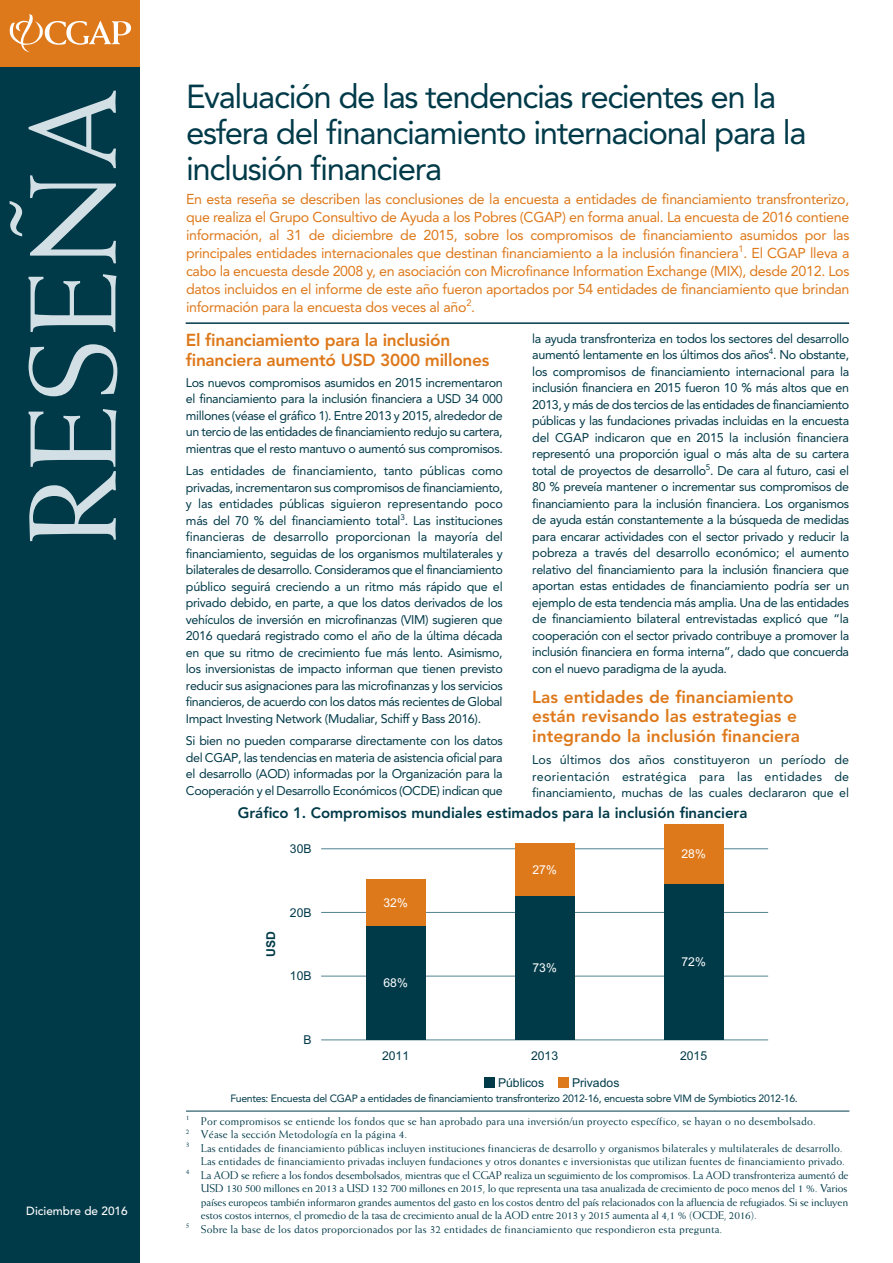
<style>
.page{position:relative;width:893px;height:1263px;background:#fff}
.page>*{position:absolute;margin:0;border:0;box-sizing:border-box;transform-origin:0 0}
.t1{font:123px "Weiss";letter-spacing:.02em;color:#d2e0e6}
.headine{font:33px/36px "Avenir";letter-spacing:-.04em;color:#003a49}
.subhead_1{font:800 17.25px/19.5px "Avenir";color:#de791b}
.INTRO{font:800 17.25px/19.5px "Avenir";letter-spacing:-.015em;color:#de791b}
.table-fig_title{font:800 15px "Avenir";color:#003a49}
.INTRO-2{font:14.25px/18px "Avenir";letter-spacing:-.02em;color:#de791b;text-align:justify}
.body_text{font:12.6px/16.5px "Avenir";letter-spacing:-.03em;color:#003a49;text-align:justify}
.t2{font:12.15px "Arial";color:#003a49}
.t3{font:12.15px "Arial";color:#fff}
.t4{font:700 12.15px "Arial";color:#003a49}
.t5{font:500 11.85px "Avenir";color:#fff}
.Footnote{font:11.25px/13.5px "Weiss";color:#003a49;text-align:right}
.first_footnote{font:11.25px "Weiss";letter-spacing:.01em;color:#003a49}
.Note-source{font:10.5px "Avenir";letter-spacing:-.03em;color:#003a49}
</style>
<div class="page">
<div style="left:0;top:52px;width:140px;height:1211px;background:#003a49"></div>
<div style="left:0;top:0;width:140px;height:66px;background:#de791b"></div>
<hr style="left:186px;top:1111px;width:663px;height:1px;background:#003a49">
<hr style="left:186px;top:322px;width:663px;height:2px;background:#003a49">
<svg style="left:10px;top:15px;width:121px;height:37px"></svg>
<hr style="left:321px;top:848px;width:447px;height:1px;background:#548594">
<hr style="left:321px;top:912px;width:447px;height:1px;background:#548594">
<hr style="left:321px;top:975px;width:447px;height:1px;background:#548594">
<hr style="left:321px;top:1039px;width:447px;height:1px;background:#548594">
<div style="left:366px;top:926px;width:59px;height:114px;background:#003a49"></div>
<div style="left:366px;top:879px;width:59px;height:47px;background:#de791b"></div>
<div style="left:515px;top:896px;width:59px;height:144px;background:#003a49"></div>
<div style="left:515px;top:843px;width:59px;height:53px;background:#de791b"></div>
<div style="left:664px;top:884px;width:59px;height:156px;background:#003a49"></div>
<div style="left:664px;top:824px;width:59px;height:60px;background:#de791b"></div>
<div style="left:558px;top:1077px;width:11px;height:10px;background:#de791b"></div>
<div style="left:484px;top:1077px;width:11px;height:10px;background:#003a49"></div>
<p class="t1" style="left:2px;top:546px;width:458px;rotate:-90deg">RESEÑA</p>
<p class="t5" style="left:26px;top:1204px;width:103px">Diciembre de 2016</p>
<p class="headine" style="left:186px;top:79px;width:622px">Evaluación de las tendencias recientes en la esfera del financiamiento internacional para la inclusión financiera</p>
<p class="INTRO-2" style="left:186px;top:190px;width:665px">En esta reseña se describen las conclusiones de la encuesta a entidades de financiamiento transfronterizo, que realiza el Grupo Consultivo de Ayuda a los Pobres (CGAP) en forma anual. La encuesta de 2016 contiene información, al 31 de diciembre de 2015, sobre los compromisos de financiamiento asumidos por las principales entidades internacionales que destinan financiamiento a la inclusión financiera<sup>1</sup>. El CGAP lleva a cabo la encuesta desde 2008 y, en asociación con Microfinance Information Exchange (MIX), desde 2012. Los datos incluidos en el informe de este año fueron aportados por 54 entidades de financiamiento que brindan información para la encuesta dos veces al año<sup>2</sup>.</p>
<p class="INTRO" style="left:186px;top:330px;width:305px">El financiamiento para la inclusión financiera aumentó USD 3000 millones</p>
<p class="body_text" style="left:186px;top:374px;width:318px">Los nuevos compromisos asumidos en 2015 incrementaron el financiamiento para la inclusión financiera a USD 34 000 millones (véase el gráfico 1). Entre 2013 y 2015, alrededor de un tercio de las entidades de financiamiento redujo su cartera, mientras que el resto mantuvo o aumentó sus compromisos.</p>
<p class="body_text" style="left:186px;top:463px;width:319px">Las entidades de financiamiento, tanto públicas como privadas, incrementaron sus compromisos de financiamiento, y las entidades públicas siguieron representando poco más del 70 % del financiamiento total<sup>3</sup>. Las instituciones financieras de desarrollo proporcionan la mayoría del financiamiento, seguidas de los organismos multilaterales y bilaterales de desarrollo. Consideramos que el financiamiento público seguirá creciendo a un ritmo más rápido que el privado debido, en parte, a que los datos derivados de los vehículos de inversión en microfinanzas (VIM) sugieren que 2016 quedará registrado como el año de la última década en que su ritmo de crecimiento fue más lento. Asimismo, los inversionistas de impacto informan que tienen previsto reducir sus asignaciones para las microfinanzas y los servicios financieros, de acuerdo con los datos más recientes de Global Impact Investing Network (Mudaliar, Schiff y Bass 2016).</p>
<p class="body_text" style="left:186px;top:733px;width:318px">Si bien no pueden compararse directamente con los datos del CGAP, las tendencias en materia de asistencia oficial para el desarrollo (AOD) informadas por la Organización para la Cooperación y el Desarrollo Económicos (OCDE) indican que</p>
<p class="body_text" style="left:532px;top:330px;width:318px">la ayuda transfronteriza en todos los sectores del desarrollo aumentó lentamente en los últimos dos años<sup>4</sup>. No obstante, los compromisos de financiamiento internacional para la inclusión financiera en 2015 fueron 10 % más altos que en 2013, y más de dos tercios de las entidades de financiamiento públicas y las fundaciones privadas incluidas en la encuesta del CGAP indicaron que en 2015 la inclusión financiera representó una proporción igual o más alta de su cartera total de proyectos de desarrollo<sup>5</sup>. De cara al futuro, casi el 80 % preveía mantener o incrementar sus compromisos de financiamiento para la inclusión financiera. Los organismos de ayuda están constantemente a la búsqueda de medidas para encarar actividades con el sector privado y reducir la pobreza a través del desarrollo económico; el aumento relativo del financiamiento para la inclusión financiera que aportan estas entidades de financiamiento podría ser un ejemplo de esta tendencia más amplia. Una de las entidades de financiamiento bilateral entrevistadas explicó que “la cooperación con el sector privado contribuye a promover la inclusión financiera en forma interna”, dado que concuerda con el nuevo paradigma de la ayuda.</p>
<p class="subhead_1" style="left:532px;top:687px;width:269px">Las entidades de financiamiento están revisando las estrategias e integrando la inclusión financiera</p>
<p class="body_text" style="left:532px;top:751px;width:318px">Los últimos dos años constituyeron un período de reorientación estratégica para las entidades de financiamiento, muchas de las cuales declararon que el</p>
<p class="table-fig_title" style="left:238px;top:804px;width:511px">Gráfico 1. Compromisos mundiales estimados para la inclusión financiera</p>
<p class="t2" style="left:290px;top:840px;width:23px">30B</p>
<p class="t4" style="left:263px;top:957px;width:27px;rotate:-90deg">USD</p>
<p class="t2" style="left:290px;top:904px;width:23px">20B</p>
<p class="t2" style="left:290px;top:968px;width:23px">10B</p>
<p class="t2" style="left:304px;top:1031px;width:10px">B</p>
<p class="t3" style="left:383px;top:894px;width:26px">32%</p>
<p class="t3" style="left:383px;top:975px;width:26px">68%</p>
<p class="t3" style="left:532px;top:861px;width:26px">27%</p>
<p class="t3" style="left:532px;top:960px;width:26px">73%</p>
<p class="t3" style="left:681px;top:846px;width:26px">28%</p>
<p class="t3" style="left:681px;top:954px;width:26px">72%</p>
<p class="t2" style="left:382px;top:1048px;width:29px">2011</p>
<p class="t2" style="left:531px;top:1048px;width:29px">2013</p>
<p class="t2" style="left:680px;top:1048px;width:29px">2015</p>
<p class="t2" style="left:498px;top:1074px;width:48px">Públicos</p>
<p class="t2" style="left:572px;top:1074px;width:49px">Privados</p>
<p class="Note-source" style="left:230px;top:1092px;width:569px">Fuentes: Encuesta del CGAP a entidades de financiamiento transfronterizo 2012-16, encuesta sobre VIM de Symbiotics 2012-16.</p>
<p class="first_footnote" style="left:186px;top:1114px;width:631px"><sup>1</sup> Por compromisos se entiende los fondos que se han aprobado para una inversión/un proyecto específico, se hayan o no desembolsado.</p>
<p class="Footnote" style="left:186px;top:1128px;width:223px"><sup>2</sup> Véase la sección Metodología en la página 4.</p>
<p class="Footnote" style="left:186px;top:1141px;width:660px"><sup>3</sup> Las entidades de financiamiento públicas incluyen instituciones financieras de desarrollo y organismos bilaterales y multilaterales de desarrollo.<br>Las entidades de financiamiento privadas incluyen fundaciones y otros donantes e inversionistas que utilizan fuentes de financiamiento privado.</p>
<p class="Footnote" style="left:201px;top:1168px;width:649px;text-align:justify;text-indent:-15px"><sup>4</sup> La AOD se refiere a los fondos desembolsados, mientras que el CGAP realiza un seguimiento de los compromisos. La AOD transfronteriza aumentó de USD 130 500 millones en 2013 a USD 132 700 millones en 2015, lo que representa una tasa anualizada de crecimiento de poco menos del 1 %. Varios países europeos también informaron grandes aumentos del gasto en los costos dentro del país relacionados con la afluencia de refugiados. Si se incluyen estos costos internos, el promedio de la tasa de crecimiento anual de la AOD entre 2013 y 2015 aumenta al 4,1 % (OCDE, 2016).</p>
<p class="Footnote" style="left:186px;top:1222px;width:538px"><sup>5</sup> Sobre la base de los datos proporcionados por las 32 entidades de financiamiento que respondieron esta pregunta.</p>
</div>
